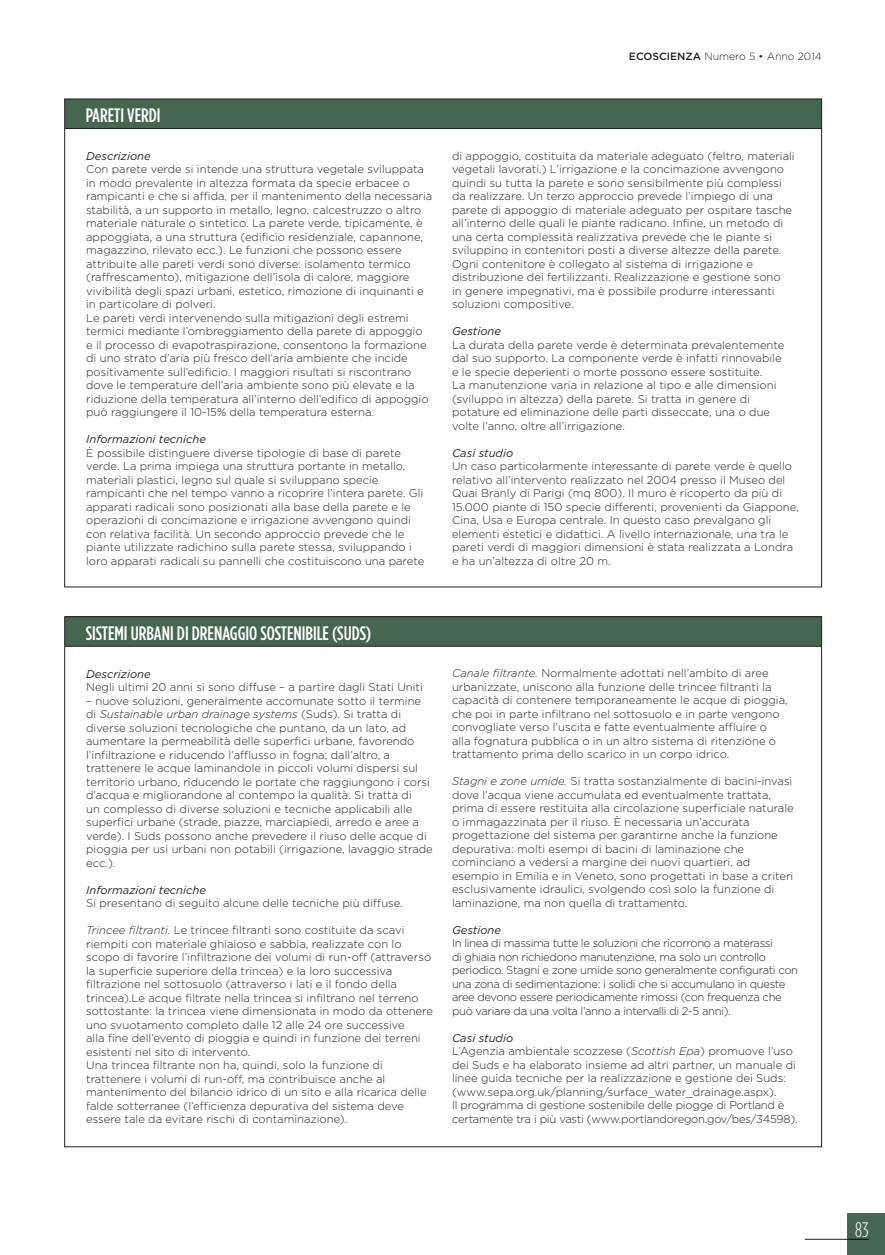
<style>
.page{position:relative;width:885px;height:1255px;background:#fff}
.page>*{position:absolute;margin:0;border:0;box-sizing:border-box;transform-origin:0 0}
.t1{font:300 condensed 21px "Gotham HTF";color:#fff}
.t2{font:500 condensed 19.5px "Gotham HTF";color:#fff}
.t3{font:300 11.25px/13.5px "Gotham HTF";color:#231f20}
.t4{font:300 11.25px/13.5px "Gotham HTF";letter-spacing:-.03em;color:#231f20}
.t5{font:italic 11.25px "Gotham HTF";color:#231f20}
.t6{font:300 10.5px "Gotham HTF";color:#231f20}
.s1{font-weight:500}
.s2{font-style:italic}
.s3{font-weight:400;font-style:italic}
</style>
<div class="page">
<div style="left:847px;top:1212px;width:37px;height:42px;background:#476650"></div>
<hr style="left:804px;top:1238px;width:64px;height:1px;background:#231f20">
<div style="left:65px;top:99px;width:756px;height:29px;background:#476650"></div>
<div style="left:65px;top:616px;width:756px;height:30px;background:#476650"></div>
<hr style="left:65px;top:646px;width:756px;height:1px;background:#231f20">
<hr style="left:64px;top:128px;width:757px;height:1px;background:#231f20">
<h2 class="t2" style="left:86px;top:104px;width:76px">PARETI VERDI</h2>
<p class="t5" style="left:86px;top:149px;width:66px">Descrizione</p>
<p class="t3" style="left:86px;top:162px;width:347px">Con parete verde si intende una struttura vegetale sviluppata in modo prevalente in altezza formata da specie erbacee o rampicanti e che si affida, per il mantenimento della necessaria stabilità, a un supporto in metallo, legno, calcestruzzo o altro materiale naturale o sintetico. La parete verde, tipicamente, è appoggiata, a una struttura (edificio residenziale, capannone, magazzino, rilevato ecc.). Le funzioni che possono essere attribuite alle pareti verdi sono diverse: isolamento termico (raffrescamento), mitigazione dell’isola di calore, maggiore vivibilità degli spazi urbani, estetico, rimozione di inquinanti e in particolare di polveri.<br>Le pareti verdi intervenendo sulla mitigazioni degli estremi termici mediante l’ombreggiamento della parete di appoggio<br>e il processo di evapotraspirazione, consentono la formazione di uno strato d’aria più fresco dell’aria ambiente che incide positivamente sull’edificio. I maggiori risultati si riscontrano dove le temperature dell’aria ambiente sono più elevate e la riduzione della temperatura all’interno dell’edifico di appoggio può raggiungere il 10-15% della temperatura esterna.</p>
<p class="t5" style="left:86px;top:433px;width:121px">Informazioni tecniche</p>
<p class="t3" style="left:86px;top:446px;width:339px">È possibile distinguere diverse tipologie di base di parete verde. La prima impiega una struttura portante in metallo, materiali plastici, legno sul quale si sviluppano specie rampicanti che nel tempo vanno a ricoprire l’intera parete. Gli apparati radicali sono posizionati alla base della parete e le operazioni di concimazione e irrigazione avvengono quindi con relativa facilità. Un secondo approccio prevede che le piante utilizzate radichino sulla parete stessa, sviluppando i loro apparati radicali su pannelli che costituiscono una parete</p>
<p class="t6" style="left:629px;top:51px;width:194px"><span class="s1">ECOSCIENZA</span> Numero 5 • Anno 2014</p>
<p class="t3" style="left:452px;top:149px;width:344px">di appoggio, costituita da materiale adeguato (feltro, materiali vegetali lavorati.) L’irrigazione e la concimazione avvengono quindi su tutta la parete e sono sensibilmente più complessi da realizzare. Un terzo approccio prevede l’impiego di una parete di appoggio di materiale adeguato per ospitare tasche all’interno delle quali le piante radicano. Infine, un metodo di una certa complessità realizzativa prevede che le piante si sviluppino in contenitori posti a diverse altezze della parete.<br>Ogni contenitore è collegato al sistema di irrigazione e distribuzione dei fertilizzanti. Realizzazione e gestione sono<br>in genere impegnativi, ma è possibile produrre interessanti soluzioni compositive.</p>
<p class="t5" style="left:452px;top:325px;width:51px">Gestione</p>
<p class="t3" style="left:452px;top:338px;width:334px">La durata della parete verde è determinata prevalentemente dal suo supporto. La componente verde è infatti rinnovabile e le specie deperienti o morte possono essere sostituite.<br>La manutenzione varia in relazione al tipo e alle dimensioni (sviluppo in altezza) della parete. Si tratta in genere di potature ed eliminazione delle parti disseccate, una o due volte l’anno, oltre all’irrigazione.</p>
<p class="t5" style="left:452px;top:446px;width:63px">Casi studio</p>
<p class="t3" style="left:452px;top:459px;width:348px">Un caso particolarmente interessante di parete verde è quello relativo all’intervento realizzato nel 2004 presso il Museo del Quai Branly di Parigi (mq 800). Il muro è ricoperto da più di 15.000 piante di 150 specie differenti, provenienti da Giappone, Cina, Usa e Europa centrale. In questo caso prevalgano gli elementi estetici e didattici. A livello internazionale, una tra le pareti verdi di maggiori dimensioni è stata realizzata a Londra e ha un’altezza di oltre 20 m.</p>
<h2 class="t2" style="left:86px;top:622px;width:287px">SISTEMI URBANI DI DRENAGGIO SOSTENIBILE (SUDS)</h2>
<p class="t5" style="left:86px;top:667px;width:66px">Descrizione</p>
<p class="t3" style="left:86px;top:680px;width:338px">Negli ultimi 20 anni si sono diffuse – a partire dagli Stati Uniti</p>
<p class="t3" style="left:86px;top:693px;width:348px">– nuove soluzioni, generalmente accomunate sotto il termine di <span class="s2">Sustainable urban drainage systems</span> (Suds). Si tratta di diverse soluzioni tecnologiche che puntano, da un lato, ad aumentare la permeabilità delle superfici urbane, favorendo l’infiltrazione e riducendo l’afflusso in fogna; dall’altro, a trattenere le acque laminandole in piccoli volumi dispersi sul territorio urbano, riducendo le portate che raggiungono i corsi d’acqua e migliorandone al contempo la qualità. Si tratta di<br>un complesso di diverse soluzioni e tecniche applicabili alle superfici urbane (strade, piazze, marciapiedi, arredo e aree a verde). I Suds possono anche prevedere il riuso delle acque di pioggia per usi urbani non potabili (irrigazione, lavaggio strade ecc.).</p>
<p class="t5" style="left:86px;top:883px;width:121px">Informazioni tecniche</p>
<p class="t3" style="left:86px;top:896px;width:318px">Si presentano di seguito alcune delle tecniche più diffuse.</p>
<p class="t3" style="left:86px;top:923px;width:348px"><span class="s2">Trincee filtranti</span>. Le trincee filtranti sono costituite da scavi riempiti con materiale ghiaioso e sabbia, realizzate con lo scopo di favorire l’infiltrazione dei volumi di run-off (attraverso la superficie superiore della trincea) e la loro successiva filtrazione nel sottosuolo (attraverso i lati e il fondo della trincea).Le acque filtrate nella trincea si infiltrano nel terreno sottostante: la trincea viene dimensionata in modo da ottenere uno svuotamento completo dalle 12 alle 24 ore successive<br>alla fine dell’evento di pioggia e quindi in funzione dei terreni esistenti nel sito di intervento.<br>Una trincea filtrante non ha, quindi, solo la funzione di trattenere i volumi di run-off, ma contribuisce anche al mantenimento del bilancio idrico di un sito e alla ricarica delle falde sotterranee (l’efficienza depurativa del sistema deve essere tale da evitare rischi di contaminazione).</p>
<p class="t3" style="left:452px;top:666px;width:337px"><span class="s2">Canale filtrante.</span> Normalmente adottati nell’ambito di aree urbanizzate, uniscono alla funzione delle trincee filtranti la capacità di contenere temporaneamente le acque di pioggia, che poi in parte infiltrano nel sottosuolo e in parte vengono convogliate verso l’uscita e fatte eventualmente affluire o alla fognatura pubblica o in un altro sistema di ritenzione o trattamento prima dello scarico in un corpo idrico.</p>
<p class="t3" style="left:452px;top:774px;width:343px"><span class="s2">Stagni e zone umide.</span> Si tratta sostanzialmente di bacini-invasi dove l’acqua viene accumulata ed eventualmente trattata, prima di essere restituita alla circolazione superficiale naturale o immagazzinata per il riuso. È necessaria un’accurata progettazione del sistema per garantirne anche la funzione depurativa: molti esempi di bacini di laminazione che cominciano a vedersi a margine dei nuovi quartieri, ad esempio in Emilia e in Veneto, sono progettati in base a criteri esclusivamente idraulici, svolgendo così solo la funzione di laminazione, ma non quella di trattamento.</p>
<p class="t5" style="left:452px;top:923px;width:51px">Gestione</p>
<p class="t4" style="left:452px;top:936px;width:347px">In linea di massima tutte le soluzioni che ricorrono a materassi<br>di ghiaia non richiedono manutenzione, ma solo un controllo periodico. Stagni e zone umide sono generalmente configurati con una zona di sedimentazione: i solidi che si accumulano in queste aree devono essere periodicamente rimossi (con frequenza che può variare da una volta l’anno a intervalli di 2-5 anni).</p>
<p class="t3" style="left:452px;top:1031px;width:347px"><span class="s3">Casi studio<br></span>L’Agenzia ambientale scozzese (<span class="s2">Scottish Epa</span>) promuove l’uso dei Suds e ha elaborato insieme ad altri partner, un manuale di linee guida tecniche per la realizzazione e gestione dei Suds: (www.sepa.org.uk/planning/surface_water_drainage.aspx).<br>Il programma di gestione sostenibile delle piogge di Portland è certamente tra i più vasti (www.portlandoregon.gov/bes/34598).</p>
<h1 class="t1" style="left:855px;top:1218px;width:15px">83</h1>
</div>
